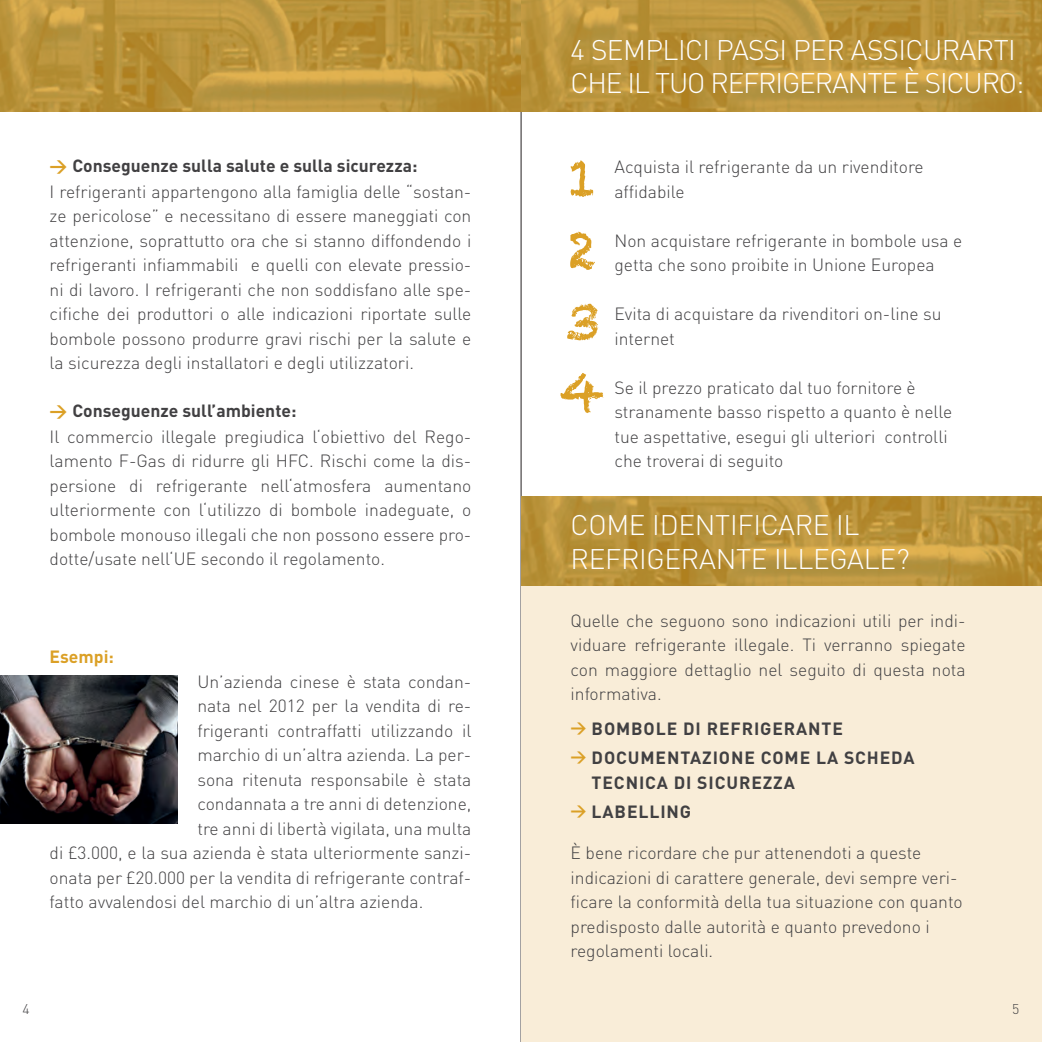
<style>
.page{position:relative;width:1042px;height:1042px;background:#fff}
.page>*{position:absolute;margin:0;border:0;box-sizing:border-box;transform-origin:0 0}
.t1{font:50.75px/70.5px "Chalkduster";color:#dba026}
.t2{font:300 28px/33.6px "DIN";letter-spacing:-.04em;color:#fff}
.t3{font:300 28px/33.6px "DIN";letter-spacing:-.02em;color:#fff}
.t4{font:300 17.5px/24.5px "DIN";color:#414042}
.t5{font:700 17.5px/29.4px "DIN";letter-spacing:.05em;color:#414042}
.t6{font:700 17.5px "DIN";color:#dba026}
.t7{font:300 14px "DIN";color:#414042}
.s1{font-weight:700;color:#dba026}
.s2{font-weight:700}
.s3{font-size:15.75px;color:#dba026}
</style>
<div class="page">
<hr style="left:521px;top:0;width:1px;height:1042px;background:#231f20">
<svg style="left:521px;top:0;width:521px;height:111px;background:#bb943b"></svg>
<svg style="left:0;top:0;width:521px;height:111px;background:#bb943b"></svg>
<div style="left:521px;top:563px;width:521px;height:479px;background:#f9edd8"></div>
<svg style="left:521px;top:496px;width:521px;height:89px;background:#ba933a"></svg>
<img style="left:0;top:676px;width:177px;height:147px">
<p class="t4" style="left:50px;top:152px;width:423px;line-height:26.2px"><span class="s1">&gt;</span> <span class="s2">CONSEGUENZE SULLA SALUTE E SULLA SICUREZZA:<br></span>I refrigeranti appartengono alla famiglia delle “sostan-</p>
<p class="t4" style="left:50px;top:204px;width:423px;text-align:justify">ze pericolose” e necessitano di essere maneggiati con attenzione, soprattutto ora che si stanno diffondendo i refrigeranti infiammabili e quelli con elevate pressio&shy;ni di lavoro. I refrigeranti che non soddisfano alle spe&shy;cifiche dei produttori o alle indicazioni riportate sulle bombole possono produrre gravi rischi per la salute e la sicurezza degli installatori e degli utilizzatori.</p>
<p class="t4" style="left:50px;top:397px;width:423px;line-height:26.2px"><span class="s1">&gt;</span> <span class="s2">CONSEGUENZE SULL’AMBIENTE:<br></span>Il commercio illegale pregiudica l‘obiettivo del Rego-</p>
<p class="t4" style="left:50px;top:449px;width:423px">lamento F-Gas di ridurre gli HFC. Rischi come la dis&shy;persione di refrigerante nell‘atmosfera aumentano ulteriormente con l‘utilizzo di bombole inadeguate, o bombole monouso illegali che non possono essere pro&shy;dotte/usate nell‘UE secondo il regolamento.</p>
<p class="t6" style="left:50px;top:645px;width:66px">ESEMPI:</p>
<p class="t4" style="left:197px;top:669px;width:275px">Un’azienda cinese è stata condan-</p>
<p class="t4" style="left:197px;top:694px;width:275px">nata nel 2012 per la vendita di re-</p>
<p class="t4" style="left:197px;top:718px;width:275px">frigeranti contraffatti utilizzando il</p>
<p class="t4" style="left:197px;top:743px;width:275px">marchio di un’altra azienda. La per-</p>
<p class="t4" style="left:197px;top:767px;width:275px">sona ritenuta responsabile è stata</p>
<p class="t4" style="left:197px;top:792px;width:275px">condannata a tre anni di detenzione,</p>
<p class="t4" style="left:197px;top:816px;width:275px">tre anni di libertà vigilata, una multa</p>
<p class="t4" style="left:50px;top:841px;width:423px">di £3.000, e la sua azienda è stata ulteriormente sanzi-</p>
<p class="t4" style="left:50px;top:865px;width:423px">onata per £20.000 per la vendita di refrigerante contraf-</p>
<p class="t4" style="left:50px;top:890px;width:375px">fatto avvalendosi del marchio di un’altra azienda.</p>
<p class="t7" style="left:23px;top:1000px;width:9px">4</p>
<h2 class="t2" style="left:570px;top:33px;width:455px">4 SEMPLICI PASSI PER ASSICURARTI<br>CHE IL TUO REFRIGERANTE È SICURO:</h2>
<h1 class="t1" style="left:559px;top:143px;width:48px">1<br>2<br>3<br>4</h1>
<p class="t4" style="left:614px;top:155px;width:311px">Acquista il refrigerante da un rivenditore affidabile</p>
<p class="t4" style="left:614px;top:228px;width:349px">Non acquistare refrigerante in bombole usa e getta che sono proibite in Unione Europea</p>
<p class="t4" style="left:614px;top:302px;width:329px">Evita di acquistare da rivenditori on-line su internet</p>
<p class="t4" style="left:614px;top:375px;width:339px">Se il prezzo praticato dal tuo fornitore è stranamente basso rispetto a quanto è nelle tue aspettative, esegui gli ulteriori controlli che troverai di seguito</p>
<h2 class="t3" style="left:570px;top:508px;width:341px">COME IDENTIFICARE IL<br>REFRIGERANTE ILLEGALE?</h2>
<p class="t4" style="left:570px;top:608px;width:396px;text-align:justify">Quelle che seguono sono indicazioni utili per indi&shy;viduare refrigerante illegale. Ti verranno spiegate con maggiore dettaglio nel seguito di questa nota informativa.</p>
<p class="t5" style="left:570px;top:713px;width:274px"><span class="s3">&gt;</span> BOMBOLE DI REFRIGERANTE <span class="s3">&gt;</span> DOC</p>
<p class="t5" style="left:591px;top:745px;width:323px;line-height:24.5px;text-indent:36px">UMENTAZIONE COME LA SCHEDA<br>TECN ICA DI SICUREZZA</p>
<p class="t5" style="left:570px;top:796px;width:122px"><span class="s3">&gt;</span> LABELLING</p>
<p class="t4" style="left:570px;top:841px;width:394px">È bene ricordare che pur attenendoti a queste indicazioni di carattere generale, devi sempre veri&shy;ficare la conformità della tua situazione con quanto predisposto dalle autorità e quanto prevedono i regolamenti locali.</p>
<p class="t7" style="left:1012px;top:1000px;width:9px">5</p>
</div>
